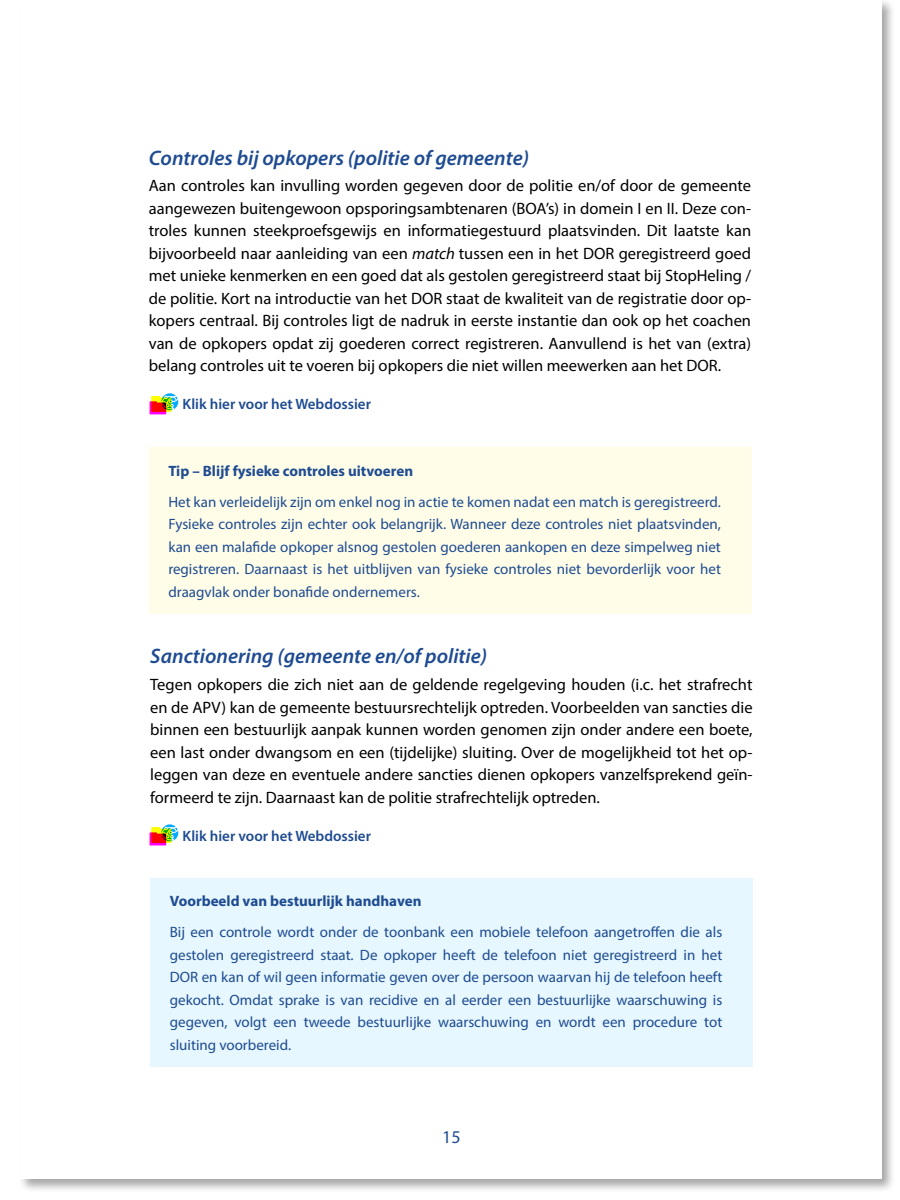
<style>
.page{position:relative;width:900px;height:1200px;background:#fff}
.page>*{position:absolute;margin:0;border:0;box-sizing:border-box;transform-origin:0 0}
.subcursief{font:italic 600 21px "Myriad Pro";color:#1e4b91}
.t1{font:18px "Myriad Pro";color:#1e4b91}
.body{font:16.5px/22.5px "Myriad Pro";color:#000;text-align:justify}
.intermezzobody{font:15px/22.5px "Myriad Pro";color:#1e4b91;text-align:justify}
.intermezzokop{font:700 15px "Myriad Pro";color:#1e4b91}
.t2{font:600 15px "Myriad Pro";color:#1e4b91}
.s1{font-style:italic}
</style>
<div class="page">
<div style="left:18px;top:0;width:878px;height:1193px;background:#000;opacity:.35"></div>
<div style="left:20px;top:0;width:861px;height:1179px;background:#fff"></div>
<div style="left:149px;top:447px;width:602px;height:167px;background:#fffde8"></div>
<svg style="left:161px;top:824px;width:17px;height:17px"></svg>
<svg style="left:150px;top:826px;width:29px;height:19px"></svg>
<svg style="left:161px;top:393px;width:17px;height:17px"></svg>
<svg style="left:150px;top:395px;width:29px;height:19px"></svg>
<div style="left:150px;top:878px;width:603px;height:189px;background:#e6f7ff"></div>
<p class="subcursief" style="left:149px;top:144px;width:382px">Controles bij opkopers (politie of gemeente)</p>
<p class="body" style="left:149px;top:174px;width:604px">Aan controles kan invulling worden gegeven door de politie en/of door de gemeente aangewezen buitengewoon opsporingsambtenaren (BOA’s) in domein I en II. Deze con&shy;troles kunnen steekproefsgewijs en informatiegestuurd plaatsvinden. Dit laatste kan bijvoorbeeld naar aanleiding van een <span class="s1">match</span> tussen een in het DOR geregistreerd goed met unieke kenmerken en een goed dat als gestolen geregistreerd staat bij StopHeling / de politie. Kort na introductie van het DOR staat de kwaliteit van de registratie door op&shy;kopers centraal. Bij controles ligt de nadruk in eerste instantie dan ook op het coachen van de opkopers opdat zij goederen correct registreren. Aanvullend is het van (extra) belang controles uit te voeren bij opkopers die niet willen meewerken aan het DOR.</p>
<p class="t2" style="left:183px;top:395px;width:190px">Klik hier voor het Webdossier</p>
<p class="intermezzokop" style="left:168px;top:461px;width:246px">Tip – Blijf fysieke controles uitvoeren</p>
<p class="intermezzobody" style="left:168px;top:490px;width:554px">Het kan verleidelijk zijn om enkel nog in actie te komen nadat een match is geregistreerd.<br>Fysieke controles zijn echter ook belangrijk. Wanneer deze controles niet plaatsvinden, kan een malafide opkoper alsnog gestolen goederen aankopen en deze simpelweg niet registreren. Daarnaast is het uitblijven van fysieke controles niet bevorderlijk voor het draagvlak onder bonafide ondernemers.</p>
<p class="subcursief" style="left:150px;top:643px;width:338px">Sanctionering (gemeente en/of politie)</p>
<p class="body" style="left:150px;top:673px;width:604px">Tegen opkopers die zich niet aan de geldende regelgeving houden (i.c. het strafrecht en de APV) kan de gemeente bestuursrechtelijk optreden. Voorbeelden van sancties die binnen een bestuurlijk aanpak kunnen worden genomen zijn onder andere een boete, een last onder dwangsom en een (tijdelijke) sluiting. Over de mogelijkheid tot het op&shy;leggen van deze en eventuele andere sancties dienen opkopers vanzelfsprekend geïn&shy;formeerd te zijn. Daarnaast kan de politie strafrechtelijk optreden.</p>
<p class="t2" style="left:183px;top:826px;width:190px">Klik hier voor het Webdossier</p>
<p class="intermezzokop" style="left:170px;top:891px;width:253px">Voorbeeld van bestuurlijk handhaven</p>
<p class="intermezzobody" style="left:170px;top:921px;width:554px">Bij een controle wordt onder de toonbank een mobiele telefoon aangetroffen die als gestolen geregistreerd staat. De opkoper heeft de telefoon niet geregistreerd in het DOR en kan of wil geen informatie geven over de persoon waarvan hij de telefoon heeft gekocht. Omdat sprake is van recidive en al eerder een bestuurlijke waarschuwing is gegeven, volgt een tweede bestuurlijke waarschuwing en wordt een procedure tot sluiting voorbereid.</p>
<p class="t1" style="left:442px;top:1126px;width:20px">15</p>
</div>
